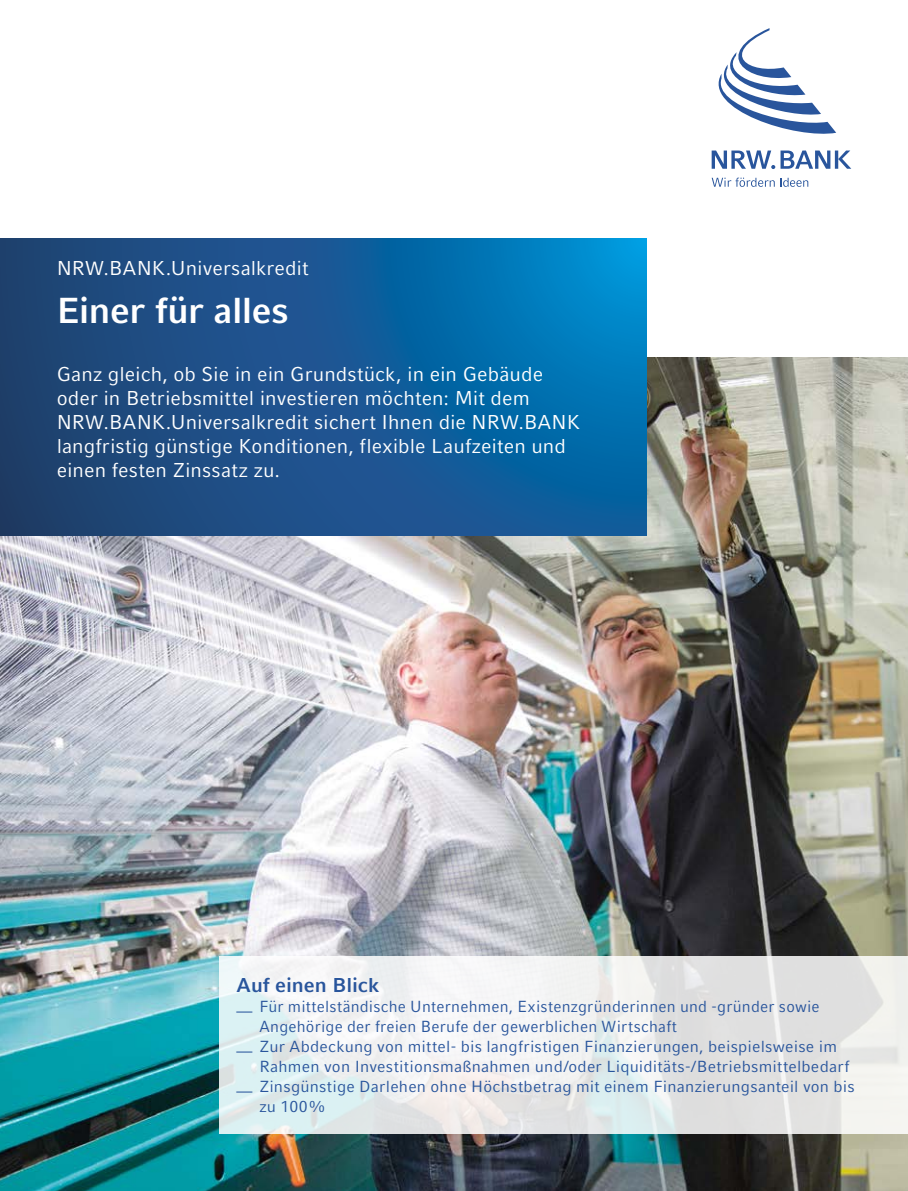
<style>
.page{position:relative;width:908px;height:1191px;background:#fff}
.page>*{position:absolute;margin:0;border:0;box-sizing:border-box;transform-origin:0 0}
.Titelformate_Headline_Titel{font:700 36px "Compatil Fact LT Pro";letter-spacing:-.015em;color:#fff}
.Titelformate_Vorspann_Titel{font:20px/24px "Compatil Fact LT Pro";letter-spacing:.005em;color:#fff}
.Titelformate_Preheadline_Titel{font:20px "Compatil Fact LT Pro";color:#fff}
.Grundtexte_Headline_Infokasten{font:700 20px "Compatil Fact LT Pro";color:#29559c}
.t1{font:16px/20px "Compatil Fact LT Pro";letter-spacing:.015em;color:#29559c}
</style>
<div class="page">
<img style="left:0;top:357px;width:907px;height:834px">
<svg style="left:0;top:238px;width:646px;height:298px;background:#145993"></svg>
<svg style="left:711px;top:150px;width:139px;height:19px"></svg>
<svg style="left:718px;top:28px;width:117px;height:106px"></svg>
<svg style="left:711px;top:178px;width:63px;height:9px"></svg>
<svg style="left:780px;top:178px;width:27px;height:9px"></svg>
<svg style="left:219px;top:956px;width:688px;height:178px"></svg>
<h1 class="Titelformate_Preheadline_Titel" style="left:57px;top:256px;width:253px">NRW.BANK.Universalkredit</h1>
<h2 class="Titelformate_Headline_Titel" style="left:57px;top:290px;width:233px">Einer für alles</h2>
<p class="Titelformate_Vorspann_Titel" style="left:57px;top:362px;width:524px">Ganz gleich, ob Sie in ein Grundstück, in ein Gebäude oder in Betriebsmittel investieren möchten: Mit dem NRW.BANK.Universalkredit sichert Ihnen die NRW.BANK langfristig günstige Konditionen, flexible Laufzeiten und einen festen Zinssatz zu.</p>
<h3 class="Grundtexte_Headline_Infokasten" style="left:236px;top:973px;width:144px">Auf einen Blick</h3>
<p class="t1" style="left:259px;top:996px;width:561px;text-indent:-23px">— Für mittelständische Unternehmen, Existenzgründerinnen und -gründer sowie<br>Angehörige der freien Berufe der gewerblichen Wirtschaft</p>
<p class="t1" style="left:259px;top:1036px;width:591px;text-indent:-23px">— Zur Abdeckung von mittel- bis langfristigen Finanzierungen, beispielsweise im<br>Rahmen von Investitionsmaßnahmen und/oder Liquiditäts-/Betriebsmittelbedarf</p>
<p class="t1" style="left:259px;top:1076px;width:596px;text-indent:-23px">— Zinsgünstige Darlehen ohne Höchstbetrag mit einem Finanzierungsanteil von bis zu 100%</p>
</div>
